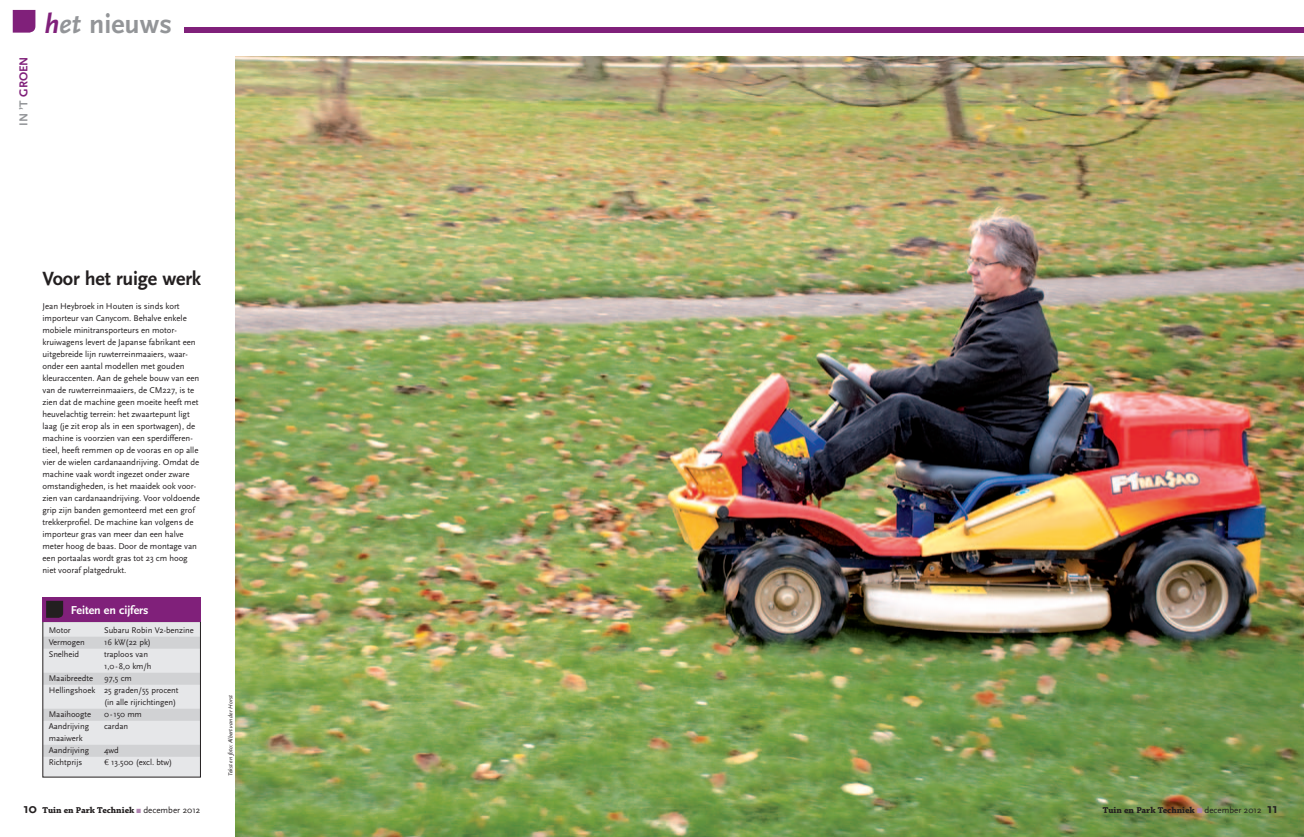
<style>
.page{position:relative;width:1304px;height:837px;background:#fff}
.page>*{position:absolute;margin:0;border:0;box-sizing:border-box;transform-origin:0 0}
.t1{font:700 28px "Scala Sans OT";color:#939598}
.t2{font:700 20px "Scala Sans OT";letter-spacing:-.01em;color:#231f20}
.t3{font:700 12px "Scala Sans OT";letter-spacing:-.005em;color:#fff}
.t4{font:700 12px "Scala Sans OT";color:#80207a}
.t5{font:700 9px "Chaparral Pro";color:#231f20}
.t6{font:8.8px/12px "Scala Sans OT";letter-spacing:-.005em;color:#231f20}
.t7{font:8.6px/12px "Scala Sans OT";letter-spacing:-.005em;color:#231f20}
.t8{font:italic 6px "Scala Sans OT";letter-spacing:-.005em;color:#231f20}
.s1{color:#939598}
.s2{font-style:italic;color:#80207a}
.s3{font-style:italic}
.s4{font-family:"Swift";font-weight:300}
.s5{font-family:"Scala Sans OT";font-size:14px}
.s6{color:#b085b1}
.s7{font-family:"Scala Sans OT";font-weight:400}
</style>
<div class="page">
<svg style="left:13px;top:10px;width:22px;height:23px"></svg>
<div style="left:185px;top:27px;width:467px;height:6px;background:#80207a"></div>
<div style="left:652px;top:27px;width:652px;height:6px;background:#80207a"></div>
<img style="left:235px;top:57px;width:1069px;height:779px">
<div style="left:43px;top:621px;width:157px;height:155px;background:#e6e7e9"></div>
<div style="left:43px;top:636px;width:157px;height:12px;background:#d1d2d4"></div>
<div style="left:43px;top:672px;width:157px;height:12px;background:#d1d2d4"></div>
<div style="left:43px;top:708px;width:157px;height:12px;background:#d1d2d4"></div>
<div style="left:43px;top:744px;width:157px;height:12px;background:#d1d2d4"></div>
<div style="left:43px;top:597px;width:158px;height:24px;background:#80207a"></div>
<svg style="left:46px;top:600px;width:17px;height:17px"></svg>
<h3 class="t4" style="left:17px;top:126px;width:71px;rotate:-90deg"><span class="s1">IN ’T</span> GROEN</h3>
<h1 class="t1" style="left:44px;top:8px;width:129px"><span class="s2">h</span><span class="s3">et</span> nieuws</h1>
<h2 class="t2" style="left:43px;top:267px;width:160px">Voor het ruige werk</h2>
<p class="t6" style="left:43px;top:300px;width:159px">Jean Heybroek in Houten is sinds kort importeur van Canycom. Behalve enkele mobiele minitransporteurs en motor&shy;kruiwagens levert de Japanse fabrikant een uitgebreide lijn ruwterreinmaaiers, waar&shy;onder een aantal modellen met gouden kleuraccenten. Aan de gehele bouw van een van de ruwterreinmaaiers, de CM227, is te zien dat de machine geen moeite heeft met heuvelachtig terrein: het zwaartepunt ligt laag (je zit erop als in een sportwagen), de machine is voorzien van een sperdifferen&shy;tieel, heeft remmen op de vooras en op alle vier de wielen cardanaandrijving. Omdat de machine vaak wordt ingezet onder zware omstandigheden, is het maaidek ook voor&shy;zien van cardanaandrijving. Voor voldoende grip zijn banden gemonteerd met een grof trekkerprofiel. De machine kan volgens de importeur gras van meer dan een halve meter hoog de baas. Door de montage van een portaalas wordt gras tot 23 cm hoog niet vooraf platgedrukt.</p>
<h3 class="t3" style="left:71px;top:603px;width:79px">Feiten en cijfers</h3>
<p class="t7" style="left:49px;top:624px;width:24px">Motor</p>
<p class="t7" style="left:104px;top:624px;width:91px">Subaru Robin V2-benzine</p>
<p class="t7" style="left:49px;top:636px;width:38px">Vermogen</p>
<p class="t7" style="left:104px;top:636px;width:48px">16 kW(22 pk)</p>
<p class="t7" style="left:49px;top:648px;width:32px">Snelheid</p>
<p class="t7" style="left:104px;top:648px;width:49px">traploos van<br>1,0 - 8,0 km/h</p>
<p class="t7" style="left:49px;top:672px;width:46px">Maaibreedte</p>
<p class="t7" style="left:104px;top:672px;width:29px">97,5 cm</p>
<p class="t7" style="left:49px;top:684px;width:131px">Hellingshoek 25 graden/55 procent</p>
<p class="t7" style="left:104px;top:696px;width:74px">(in alle rijrichtingen)</p>
<p class="t7" style="left:49px;top:708px;width:44px">Maaihoogte</p>
<p class="t7" style="left:104px;top:708px;width:39px">0 - 150 mm</p>
<p class="t7" style="left:49px;top:720px;width:42px">Aandrijving</p>
<p class="t7" style="left:104px;top:720px;width:26px">cardan</p>
<p class="t7" style="left:49px;top:732px;width:42px">maaiwerk<br>Aandrijving</p>
<p class="t7" style="left:104px;top:744px;width:16px">4wd</p>
<p class="t7" style="left:49px;top:756px;width:35px">Richtprijs</p>
<p class="t7" style="left:104px;top:756px;width:70px"><span class="s4">€</span> 13.500 (excl. btw)</p>
<p class="t8" style="left:227px;top:775px;width:82px;rotate:-90deg">Tekst en foto: Albert van der Horst</p>
<p class="t5" style="left:23px;top:804px;width:178px"><span class="s5">10</span> Tuin en Park Techniek <span class="s6">■</span> <span class="s7">december 2012</span></p>
<p class="t5" style="left:1103px;top:804px;width:176px">Tuin en Park Techniek <span class="s6">■</span> <span class="s7">december 2012</span> <span class="s5">11</span></p>
</div>
